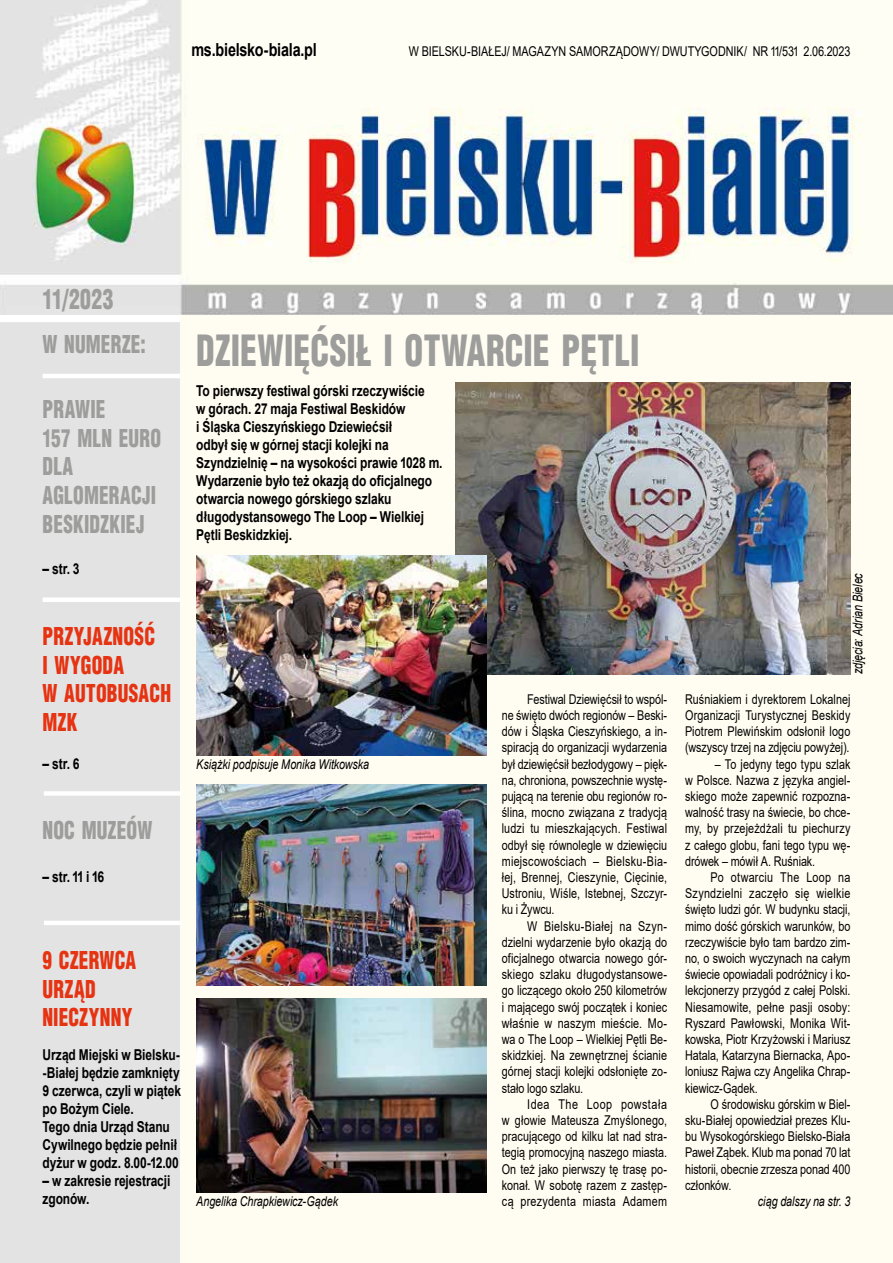
<style>
.page{position:relative;width:893px;height:1263px;background:#fff}
.page>*{position:absolute;margin:0;border:0;box-sizing:border-box;transform-origin:0 0}
.t1{font:900 42px "Switzerland Cond";letter-spacing:.01em;color:#9d9d9c;scale:.8 1}
.t2{font:900 27px "Switzerland Cond";letter-spacing:.02em;color:#9d9d9c;scale:.8 1}
.t3{font:900 24px/28.8px "Switzerland Cond";letter-spacing:.01em;color:#9d9d9c;scale:.8 1}
.t4{font:900 24px/28.8px "Switzerland Cond";letter-spacing:.01em;color:#e63312;scale:.8 1}
.t5{font:700 18px "Arial";letter-spacing:-.015em;color:#000;scale:.8 1}
.t6{font:700 15px/18px "Arial";letter-spacing:-.005em;color:#000;scale:.8 1}
.t7{font:13.5px/16.2px "Arial";color:#000;text-align:justify;scale:.8 1}
.t8{font:italic 13.5px "Arial";letter-spacing:-.005em;color:#000;scale:.8 1}
</style>
<div class="page">
<img style="left:0;top:0;width:893px;height:315px">
<div style="left:0;top:322px;width:180px;height:941px;background:#e3e3e3"></div>
<div style="left:180px;top:316px;width:713px;height:947px;background:#fffdf1"></div>
<hr style="left:44px;top:921px;width:138px;height:4px;background:#fff">
<img style="left:455px;top:383px;width:395px;height:291px">
<img style="left:196px;top:556px;width:291px;height:199px">
<img style="left:196px;top:784px;width:290px;height:201px">
<img style="left:196px;top:998px;width:291px;height:195px">
<hr style="left:43px;top:374px;width:137px;height:4px;background:#fff">
<div style="left:43px;top:597px;width:137px;height:5px;background:#fff"></div>
<div style="left:44px;top:791px;width:137px;height:5px;background:#fff"></div>
<h3 class="t5" style="left:191px;top:37px;width:158px">ms.bielsko-biala.pl</h3>
<p class="t7" style="left:409px;top:43px;width:553px">W BIELSKU-BIAŁEJ/ MAGAZYN SAMORZĄDOWY/ DWUTYGODNIK/ NR 11/531 2.06.2023</p>
<h2 class="t2" style="left:43px;top:282px;width:90px">11/2023</h2>
<h3 class="t3" style="left:43px;top:329px;width:131px">W NUMERZE:</h3>
<h3 class="t3" style="left:43px;top:394px;width:150px">PRAWIE<br>157 MLN EURO<br>DLA<br>AGLOMERACJI<br>BESKIDZKIEJ</h3>
<p class="t6" style="left:43px;top:560px;width:48px">– str. 3</p>
<h1 class="t1" style="left:196px;top:324px;width:555px">DZIEWIĘĆSIŁ I OTWARCIE PĘTLI</h1>
<p class="t6" style="left:196px;top:382px;width:309px">To pierwszy festiwal górski rzeczywiście<br>w górach. 27 maja Festiwal Beskidów<br>i Śląska Cieszyńskiego Dziewiećsił<br>odbył się w górnej stacji kolejki na Szyndzielnię – na wysokości prawie 1028 m.<br>Wydarzenie było też okazją do oficjalnego otwarcia nowego górskiego szlaku długodystansowego The Loop – Wielkiej Pętli Beskidzkiej.</p>
<h3 class="t4" style="left:43px;top:621px;width:162px">PRZYJAZNOŚĆ<br>I WYGODA<br>W AUTOBUSACH<br>MZK</h3>
<p class="t6" style="left:43px;top:754px;width:48px">– str. 6</p>
<h3 class="t3" style="left:43px;top:815px;width:139px">NOC MUZEÓW</h3>
<p class="t6" style="left:43px;top:868px;width:79px">– str. 11 i 16</p>
<p class="t8" style="left:196px;top:755px;width:217px">Książki podpisuje Monika Witkowska</p>
<h3 class="t4" style="left:43px;top:945px;width:119px">9 CZERWCA<br>URZĄD<br>NIECZYNNY</h3>
<p class="t6" style="left:43px;top:1046px;width:175px">Urząd Miejski w Bielsku--Białej będzie zamknięty<br>9 czerwca, czyli w piątek po Bożym Ciele.<br>Tego dnia Urząd Stanu<br>Cywilnego będzie pełnił dyżur w godz. 8.00-12.00</p>
<p class="t6" style="left:43px;top:1172px;width:161px">– w zakresie rejestracji zgonów.</p>
<p class="t8" style="left:196px;top:1192px;width:179px">Angelika Chrapkiewicz-Gądek</p>
<p class="t7" style="left:502px;top:691px;width:208px;text-indent:26px">Festiwal Dziewięćsił to wspól&shy;ne święto dwóch regionów – Beski&shy;dów i Śląska Cieszyńskiego, a in&shy;spiracją do organizacji wydarzenia był dziewięćsił bezłodygowy – pięk&shy;na, chroniona, powszechnie wystę&shy;pującą na terenie obu regionów ro&shy;ślina, mocno związana z tradycją ludzi tu mieszkających. Festiwal odbył się równolegle w dziewięciu miejscowościach – Bielsku-Bia&shy;łej, Brennej, Cieszynie, Cięcinie, Ustroniu, Wiśle, Istebnej, Szczyr&shy;ku i Żywcu.</p>
<p class="t7" style="left:502px;top:918px;width:208px;text-indent:26px">W Bielsku-Białej na Szyn&shy;dzielni wydarzenie było okazją do oficjalnego otwarcia nowego gór&shy;skiego szlaku długodystansowe&shy;go liczącego około 250 kilometrów i mającego swój początek i koniec właśnie w naszym mieście. Mo&shy;wa o The Loop – Wielkiej Pętli Be&shy;skidzkiej. Na zewnętrznej ścianie górnej stacji kolejki odsłonięte zo&shy;stało logo szlaku.</p>
<p class="t7" style="left:502px;top:1096px;width:208px;text-indent:26px">Idea The Loop powstała w głowie Mateusza Zmyślonego, pracującego od kilku lat nad stra&shy;tegią promocyjną naszego miasta.<br>On też jako pierwszy tę trasę po&shy;konał. W sobotę razem z zastęp&shy;cą prezydenta miasta Adamem</p>
<p class="t8" style="left:849px;top:674px;width:128px;rotate:-90deg">zdjęcia: Adrian Bielec</p>
<p class="t7" style="left:685px;top:691px;width:208px">Ruśniakiem i dyrektorem Lokalnej Organizacji Turystycznej Beskidy Piotrem Plewińskim odsłonił logo (wszyscy trzej na zdjęciu powyżej).</p>
<p class="t7" style="left:685px;top:756px;width:208px;text-indent:30px">– To jedyny tego typu szlak w Polsce. Nazwa z języka angiel&shy;skiego może zapewnić rozpozna&shy;walność trasy na świecie, bo chce&shy;my, by przejeżdżali tu piechurzy z całego globu, fani tego typu wę&shy;drówek – mówił A. Ruśniak.</p>
<p class="t7" style="left:685px;top:869px;width:208px;text-indent:26px">Po otwarciu The Loop na Szyndzielni zaczęło się wielkie święto ludzi gór. W budynku stacji, mimo dość górskich warunków, bo rzeczywiście było tam bardzo zim&shy;no, o swoich wyczynach na całym świecie opowiadali podróżnicy i ko&shy;lekcjonerzy przygód z całej Polski.<br>Niesamowite, pełne pasji osoby:<br>Ryszard Pawłowski, Monika Wit&shy;kowska, Piotr Krzyżowski i Mariusz Hatala, Katarzyna Biernacka, Apo&shy;loniusz Rajwa czy Angelika Chrap&shy;kiewicz-Gądek.</p>
<p class="t7" style="left:685px;top:1096px;width:208px;text-indent:26px">O środowisku górskim w Biel&shy;sku-Białej opowiedział prezes Klu&shy;bu Wysokogórskiego Bielsko-Biała Paweł Ząbek. Klub ma ponad 70 lat historii, obecnie zrzesza ponad 400 członków.</p>
<p class="t8" style="left:758px;top:1192px;width:117px">ciąg dalszy na str. 3</p>
</div>
